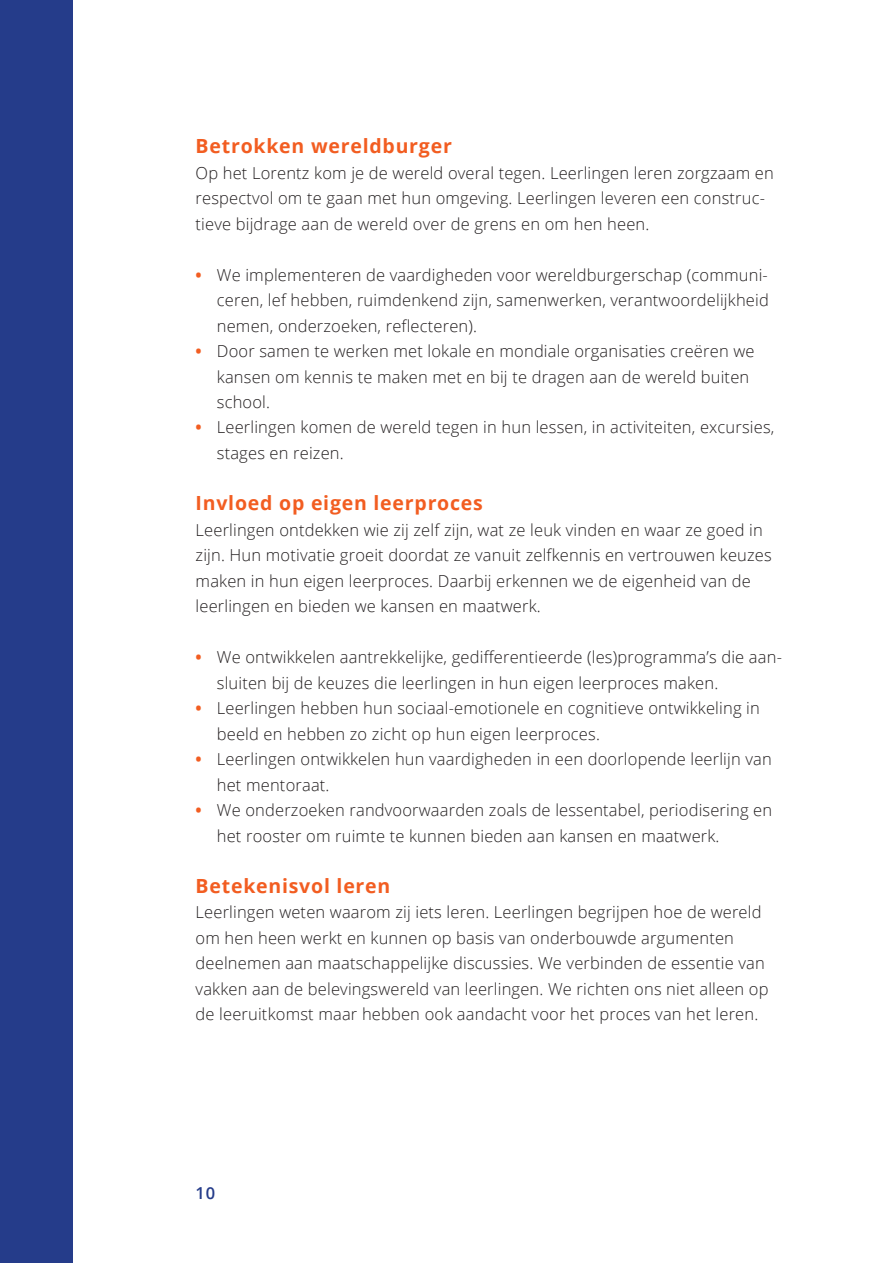
<style>
.page{position:relative;width:893px;height:1263px;background:#fff}
.page>*{position:absolute;margin:0;border:0;box-sizing:border-box;transform-origin:0 0}
.t1{font:700 19.5px "Open Sans";letter-spacing:.04em;color:#f25d21}
.t2{font:300 16.5px/25.5px "Open Sans";letter-spacing:.01em;color:#231f20}
.t3{font:600 16.5px "Open Sans";color:#253c8a}
.s1{font-weight:700;color:#f25d21}
</style>
<div class="page">
<div style="left:0;top:0;width:73px;height:1263px;background:#253c8a"></div>
<p class="t1" style="left:196px;top:132px;width:258px">Betrokken wereldburger</p>
<p class="t2" style="left:196px;top:159px;width:580px">Op het Lorentz kom je de wereld overal tegen. Leerlingen leren zorgzaam en respectvol om te gaan met hun omgeving. Leerlingen leveren een construc&shy;tieve bijdrage aan de wereld over de grens en om hen heen.</p>
<p class="t2" style="left:217px;top:261px;width:553px;text-align:justify;text-indent:-21px"><span class="s1">•</span> We implementeren de vaardigheden voor wereldburgerschap (communi&shy;ceren, lef hebben, ruimdenkend zijn, samenwerken, verantwoordelijkheid nemen, onderzoeken, reflecteren).</p>
<p class="t2" style="left:217px;top:338px;width:539px;text-indent:-21px"><span class="s1">•</span> Door samen te werken met lokale en mondiale organisaties creëren we kansen om kennis te maken met en bij te dragen aan de wereld buiten school.</p>
<p class="t2" style="left:217px;top:414px;width:559px;text-indent:-21px"><span class="s1">•</span> Leerlingen komen de wereld tegen in hun lessen, in activiteiten, excursies, stages en reizen.</p>
<p class="t1" style="left:196px;top:489px;width:289px">Invloed op eigen leerproces</p>
<p class="t2" style="left:196px;top:516px;width:578px">Leerlingen ontdekken wie zij zelf zijn, wat ze leuk vinden en waar ze goed in zijn. Hun motivatie groeit doordat ze vanuit zelfkennis en vertrouwen keuzes maken in hun eigen leerproces. Daarbij erkennen we de eigenheid van de leerlingen en bieden we kansen en maatwerk.</p>
<p class="t2" style="left:217px;top:644px;width:567px;text-indent:-21px"><span class="s1">•</span> We ontwikkelen aantrekkelijke, gedifferentieerde (les)programma’s die aan&shy;sluiten bij de keuzes die leerlingen in hun eigen leerproces maken.</p>
<p class="t2" style="left:217px;top:695px;width:544px;text-indent:-21px"><span class="s1">•</span> Leerlingen hebben hun sociaal-emotionele en cognitieve ontwikkeling in beeld en hebben zo zicht op hun eigen leerproces.</p>
<p class="t2" style="left:217px;top:746px;width:556px;text-indent:-21px"><span class="s1">•</span> Leerlingen ontwikkelen hun vaardigheden in een doorlopende leerlijn van het mentoraat.</p>
<p class="t2" style="left:217px;top:797px;width:557px;text-indent:-21px"><span class="s1">•</span> We onderzoeken randvoorwaarden zoals de lessentabel, periodisering en het rooster om ruimte te kunnen bieden aan kansen en maatwerk.</p>
<p class="t1" style="left:196px;top:872px;width:196px">Betekenisvol leren</p>
<p class="t2" style="left:196px;top:899px;width:574px">Leerlingen weten waarom zij iets leren. Leerlingen begrijpen hoe de wereld om hen heen werkt en kunnen op basis van onderbouwde argumenten deelnemen aan maatschappelijke discussies. We verbinden de essentie van vakken aan de belevingswereld van leerlingen. We richten ons niet alleen op de leeruitkomst maar hebben ook aandacht voor het proces van het leren.</p>
<p class="t3" style="left:196px;top:1181px;width:21px">10</p>
</div>
